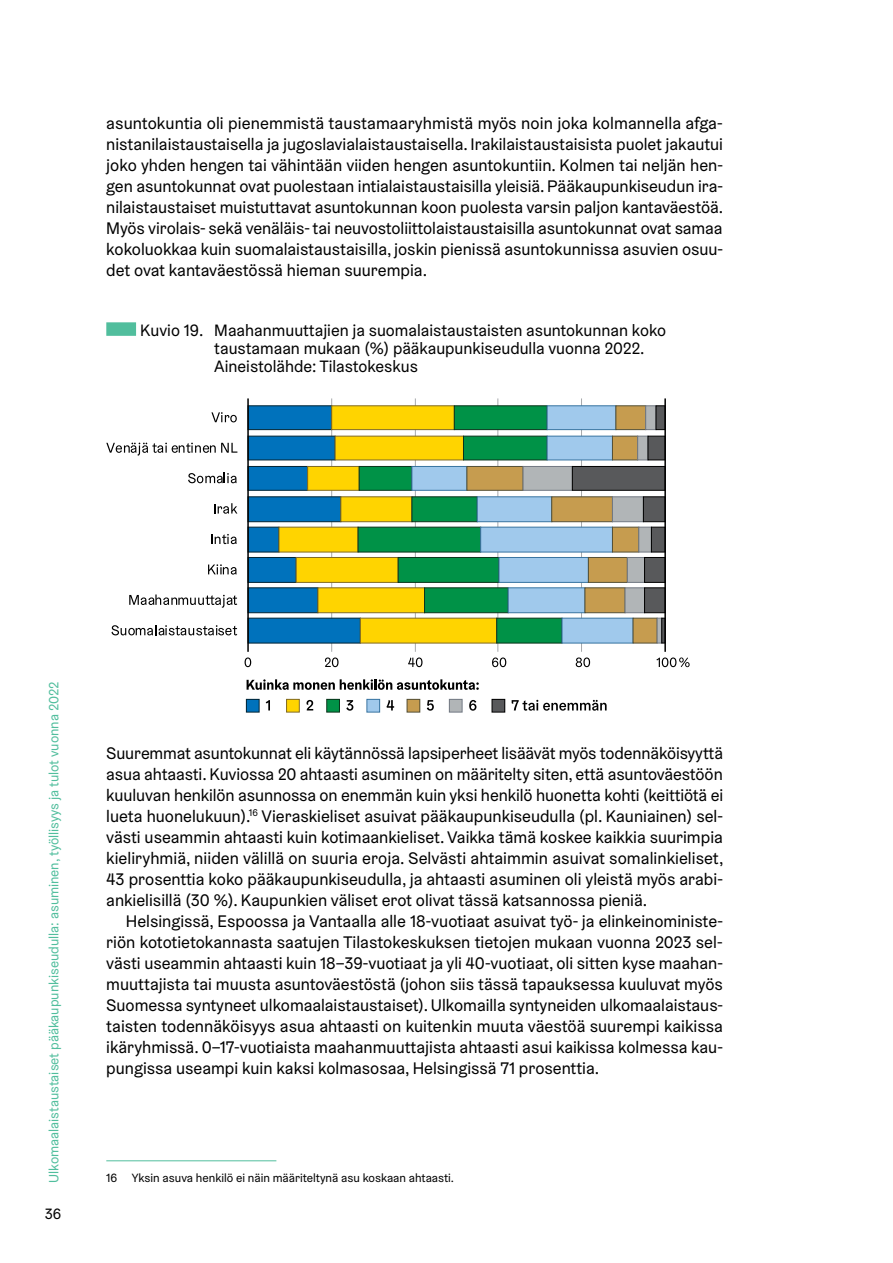
<style>
.page{position:relative;width:893px;height:1263px;background:#fff}
.page>*{position:absolute;margin:0;border:0;box-sizing:border-box;transform-origin:0 0}
.C_Leipäteksti{font:16.8px/21px "Helsinki Grotesk";color:#000;text-align:justify}
.C_Leipäteksti__1__kpl{font:16.8px/21px "Helsinki Grotesk";color:#000;text-align:justify}
.C_Kuvateksti{font:16.5px/18px "Helsinki Grotesk";color:#000}
.t1{font:15px "Helsinki Grotesk";color:#000}
.t2{font:13.5px "Helsinki Grotesk";color:#51be9d}
.D_Alaviitteet{font:12px "Helsinki Grotesk";color:#000}
</style>
<div class="page">
<div style="left:106px;top:322px;width:30px;height:14px;background:#51be9d"></div>
<hr style="left:106px;top:1160px;width:170px;height:1px;background:#51be9d">
<div style="left:246px;top:699px;width:13px;height:13px;background:#0072bc"></div>
<div style="left:246px;top:699px;width:14px;height:13px;border:1px solid #002435"></div>
<svg style="left:266px;top:700px;width:4px;height:10px"></svg>
<div style="left:287px;top:699px;width:12px;height:13px;background:#ffd400"></div>
<div style="left:286px;top:699px;width:14px;height:13px;border:1px solid #826b23"></div>
<svg style="left:306px;top:700px;width:7px;height:10px"></svg>
<div style="left:327px;top:699px;width:12px;height:13px;background:#009247"></div>
<div style="left:326px;top:699px;width:14px;height:13px;border:1px solid #09341a"></div>
<svg style="left:346px;top:700px;width:7px;height:11px"></svg>
<div style="left:367px;top:699px;width:13px;height:13px;background:#a0c9ec"></div>
<div style="left:366px;top:699px;width:14px;height:13px;border:1px solid #3874a1"></div>
<svg style="left:386px;top:700px;width:8px;height:10px"></svg>
<div style="left:407px;top:699px;width:13px;height:13px;background:#c69c4f"></div>
<div style="left:407px;top:699px;width:13px;height:13px;border:1px solid #555036"></div>
<svg style="left:427px;top:700px;width:7px;height:11px"></svg>
<div style="left:449px;top:699px;width:13px;height:13px;background:#b1b5b7"></div>
<div style="left:449px;top:699px;width:13px;height:13px;border:1px solid #727983"></div>
<svg style="left:469px;top:700px;width:7px;height:11px"></svg>
<div style="left:492px;top:699px;width:13px;height:13px;background:#58595b"></div>
<div style="left:492px;top:699px;width:13px;height:13px;border:1px solid #000"></div>
<svg style="left:512px;top:700px;width:95px;height:11px"></svg>
<svg style="left:247px;top:679px;width:232px;height:11px"></svg>
<hr style="left:581px;top:398px;width:1px;height:254px;background:#a7a9ac">
<hr style="left:498px;top:398px;width:1px;height:254px;background:#a7a9ac">
<hr style="left:415px;top:398px;width:1px;height:254px;background:#a7a9ac">
<hr style="left:331px;top:398px;width:1px;height:254px;background:#a7a9ac">
<svg style="left:249px;top:405px;width:29px;height:239px;background:#2581bc"></svg>
<svg style="left:278px;top:405px;width:79px;height:239px;background:#85a676"></svg>
<svg style="left:357px;top:405px;width:54px;height:239px;background:#bcc237"></svg>
<svg style="left:411px;top:405px;width:55px;height:239px;background:#81b45a"></svg>
<svg style="left:467px;top:405px;width:197px;height:239px;background:#8cab9c"></svg>
<hr style="left:247px;top:398px;width:2px;height:254px;background:#000">
<svg style="left:211px;top:412px;width:26px;height:10px"></svg>
<svg style="left:106px;top:443px;width:131px;height:13px"></svg>
<svg style="left:188px;top:473px;width:49px;height:10px"></svg>
<svg style="left:215px;top:503px;width:22px;height:11px"></svg>
<svg style="left:212px;top:534px;width:25px;height:10px"></svg>
<svg style="left:208px;top:564px;width:29px;height:11px"></svg>
<svg style="left:129px;top:594px;width:108px;height:14px"></svg>
<svg style="left:111px;top:625px;width:126px;height:10px"></svg>
<hr style="left:664px;top:398px;width:2px;height:254px;background:#000">
<svg style="left:245px;top:657px;width:6px;height:10px"></svg>
<svg style="left:325px;top:657px;width:14px;height:10px"></svg>
<svg style="left:408px;top:657px;width:14px;height:10px"></svg>
<svg style="left:492px;top:657px;width:14px;height:10px"></svg>
<svg style="left:576px;top:657px;width:14px;height:10px"></svg>
<svg style="left:656px;top:657px;width:34px;height:10px"></svg>
<p class="C_Leipäteksti" style="left:106px;top:112px;width:618px">asuntokuntia oli pienemmistä taustamaaryhmistä myös noin joka kolmannella afga&shy;nistanilaistaustaisella ja jugoslavialaistaustaisella. Irakilaistaustaisista puolet jakautui joko yhden hengen tai vähintään viiden hengen asuntokuntiin. Kolmen tai neljän hen&shy;gen asuntokunnat ovat puolestaan intialaistaustaisilla yleisiä. Pääkaupunkiseudun ira&shy;nilaistaustaiset muistuttavat asuntokunnan koon puolesta varsin paljon kantaväestöä.<br>Myös virolais- sekä venäläis- tai neuvostoliittolaistaustaisilla asuntokunnat ovat samaa kokoluokkaa kuin suomalaistaustaisilla, joskin pienissä asuntokunnissa asuvien osuu&shy;det ovat kantaväestössä hieman suurempia.</p>
<p class="C_Kuvateksti" style="left:214px;top:321px;width:453px;text-indent:-74px">Kuvio 19. Maahanmuuttajien ja suomalaistaustaisten asuntokunnan koko taustamaan mukaan (%) pääkaupunkiseudulla vuonna 2022.<br>Aineistolähde: Tilastokeskus</p>
<p class="t2" style="left:46px;top:1183px;width:503px;rotate:-90deg">Ulkomaalaistaustaiset pääkaupunkiseudulla: asuminen, työllisyys ja tulot vuonna 2022</p>
<p class="t1" style="left:45px;top:1205px;width:18px">36</p>
<p class="C_Leipäteksti__1__kpl" style="left:106px;top:742px;width:619px">Suuremmat asuntokunnat eli käytännössä lapsiperheet lisäävät myös todennäköisyyttä asua ahtaasti. Kuviossa 20 ahtaasti asuminen on määritelty siten, että asuntoväestöön kuuluvan henkilön asunnossa on enemmän kuin yksi henkilö huonetta kohti (keittiötä ei lueta huonelukuun).<sup>16</sup> Vieraskieliset asuivat pääkaupunkiseudulla (pl. Kauniainen) sel&shy;västi useammin ahtaasti kuin kotimaankieliset. Vaikka tämä koskee kaikkia suurimpia kieliryhmiä, niiden välillä on suuria eroja. Selvästi ahtaimmin asuivat somalinkieliset, 43 prosenttia koko pääkaupunkiseudulla, ja ahtaasti asuminen oli yleistä myös arabi&shy;ankielisillä (30 %). Kaupunkien väliset erot olivat tässä katsannossa pieniä.</p>
<p class="C_Leipäteksti" style="left:106px;top:910px;width:618px;text-indent:20px">Helsingissä, Espoossa ja Vantaalla alle 18-vuotiaat asuivat työ- ja elinkeinoministe&shy;riön kototietokannasta saatujen Tilastokeskuksen tietojen mukaan vuonna 2023 sel&shy;västi useammin ahtaasti kuin 18–39-vuotiaat ja yli 40-vuotiaat, oli sitten kyse maahan&shy;muuttajista tai muusta asuntoväestöstä (johon siis tässä tapauksessa kuuluvat myös Suomessa syntyneet ulkomaalaistaustaiset). Ulkomailla syntyneiden ulkomaalaistaus&shy;taisten todennäköisyys asua ahtaasti on kuitenkin muuta väestöä suurempi kaikissa ikäryhmissä. 0–17-vuotiaista maahanmuuttajista ahtaasti asui kaikissa kolmessa kau&shy;pungissa useampi kuin kaksi kolmasosaa, Helsingissä 71 prosenttia.</p>
<p class="D_Alaviitteet" style="left:106px;top:1170px;width:349px">16 Yksin asuva henkilö ei näin määriteltynä asu koskaan ahtaasti.</p>
</div>
